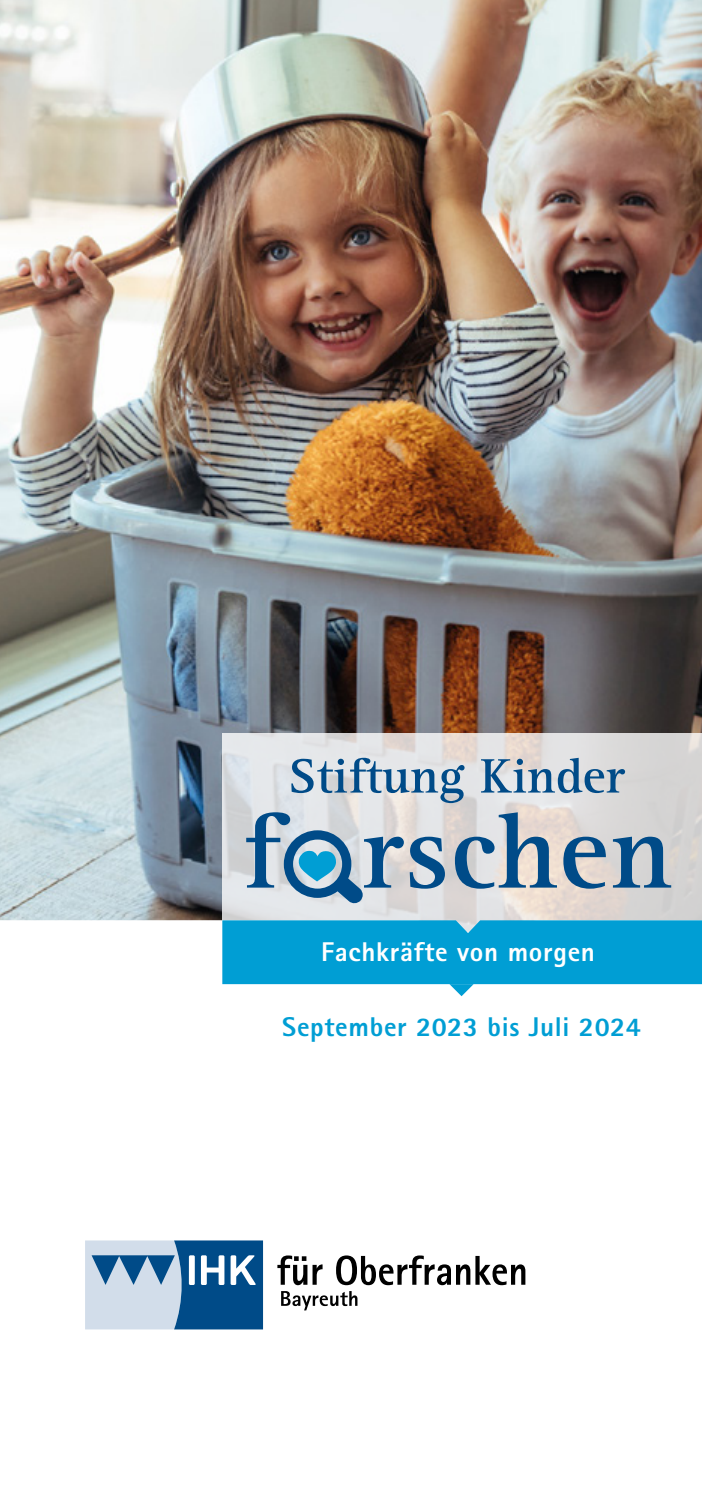
<style>
.page{position:relative;width:702px;height:1489px;background:#fff}
.page>*{position:absolute;margin:0;border:0;box-sizing:border-box;transform-origin:0 0}
.t1{font:700 108.25px "Rotis Serif Std";letter-spacing:.01em;color:#004b88}
.t2{font:700 50px "Rotis Serif Std";color:#004b88}
.Titel_Subline{font:800 27.25px "Rotis Sans Serif Std";letter-spacing:.025em;color:#009ed4}
.Titel_Subline-2{font:800 27.25px "Rotis Sans Serif Std";letter-spacing:.025em;color:#fff}
</style>
<div class="page">
<img style="left:0;top:0;width:702px;height:921px">
<svg style="left:85px;top:1240px;width:178px;height:89px;background:#6e98bb"></svg>
<svg style="left:277px;top:1255px;width:248px;height:55px"></svg>
<svg style="left:222px;top:733px;width:480px;height:187px;background:#dfdddd"></svg>
<svg style="left:284px;top:830px;width:78px;height:74px;background:#6fa1c0"></svg>
<svg style="left:222px;top:920px;width:480px;height:76px;background:#29adda"></svg>
<p class="t2" style="left:288px;top:746px;width:338px">Stiftung Kinder</p>
<p class="t1" style="left:241px;top:788px;width:432px">f rschen</p>
<p class="Titel_Subline-2" style="left:321px;top:933px;width:275px">Fachkräfte von morgen</p>
<p class="Titel_Subline" style="left:282px;top:1009px;width:360px">September 2023 bis Juli 2024</p>
</div>
